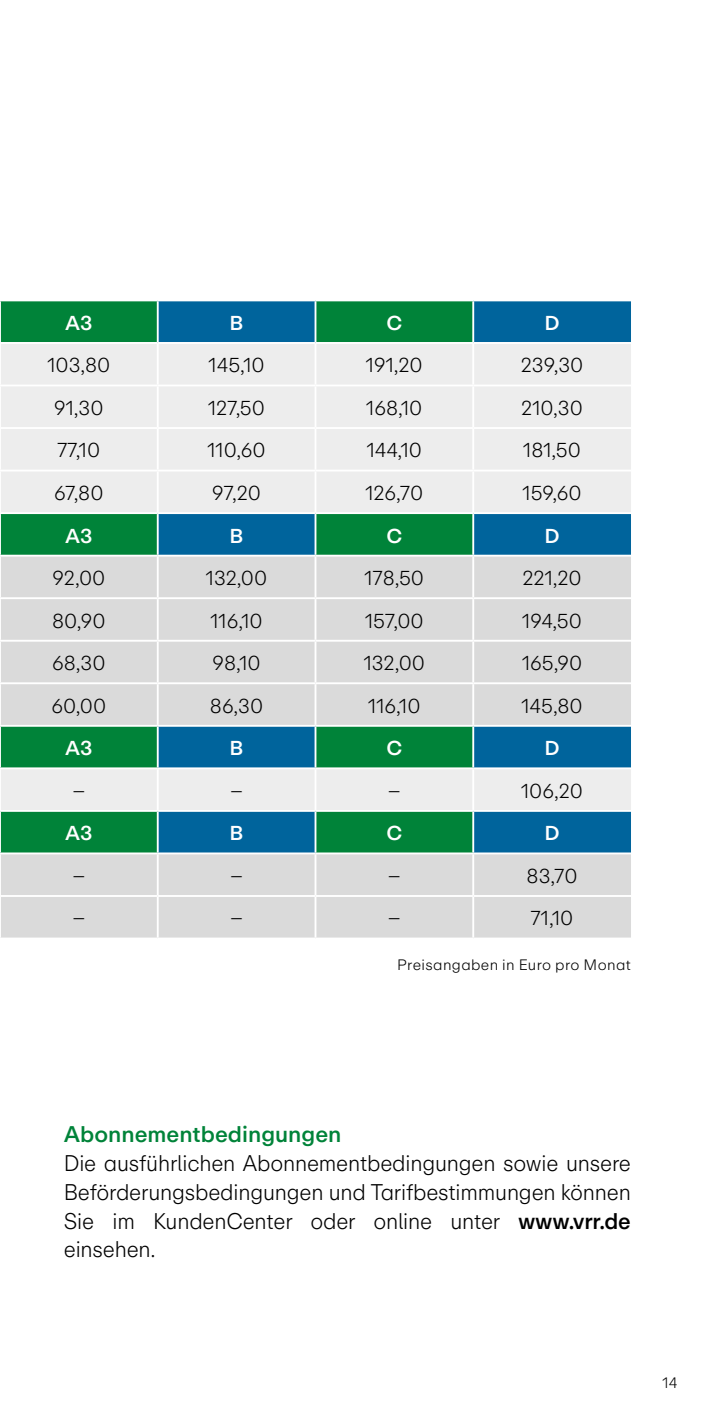
<style>
.page{position:relative;width:709px;height:1418px;background:#fff}
.page>*{position:absolute;margin:0;border:0;box-sizing:border-box;transform-origin:0 0}
.t1{font:300 22.5px/28.8px "ABC Repro";letter-spacing:-.01em;color:#000;text-align:justify;scale:.95 1}
.t2{font:500 22.5px "ABC Repro";color:#008339}
.t3{font:300 20px "ABC Repro";color:#000}
.t4{font:500 20px "ABC Repro";letter-spacing:-.01em;color:#fff}
.t5{font:300 15px "ABC Repro";letter-spacing:.025em;color:#000}
.s1{font-weight:500}
</style>
<div class="page">
<svg style="left:1px;top:301px;width:630px;height:41px;background:#02746b"></svg>
<svg style="left:1px;top:344px;width:630px;height:210px;background:#bed5d3"></svg>
<svg style="left:1px;top:556px;width:630px;height:381px;background:#adc6c4"></svg>
<hr style="left:157px;top:301px;width:2px;height:41px;background:#fff">
<hr style="left:314px;top:301px;width:2px;height:41px;background:#fff">
<hr style="left:472px;top:301px;width:2px;height:41px;background:#fff">
<hr style="left:157px;top:344px;width:2px;height:40px;background:#fff">
<hr style="left:314px;top:344px;width:2px;height:40px;background:#fff">
<hr style="left:472px;top:344px;width:2px;height:40px;background:#fff">
<hr style="left:0;top:384px;width:158px;height:2px;background:#fff">
<hr style="left:158px;top:384px;width:157px;height:2px;background:#fff">
<hr style="left:157px;top:386px;width:2px;height:41px;background:#fff">
<hr style="left:315px;top:384px;width:158px;height:2px;background:#fff">
<hr style="left:314px;top:386px;width:2px;height:41px;background:#fff">
<hr style="left:473px;top:384px;width:158px;height:2px;background:#fff">
<hr style="left:472px;top:386px;width:2px;height:41px;background:#fff">
<hr style="left:157px;top:429px;width:2px;height:40px;background:#fff">
<hr style="left:314px;top:429px;width:2px;height:40px;background:#fff">
<hr style="left:472px;top:429px;width:2px;height:40px;background:#fff">
<hr style="left:0;top:469px;width:158px;height:2px;background:#fff">
<hr style="left:158px;top:469px;width:157px;height:2px;background:#fff">
<hr style="left:157px;top:471px;width:2px;height:41px;background:#fff">
<hr style="left:315px;top:469px;width:158px;height:2px;background:#fff">
<hr style="left:314px;top:471px;width:2px;height:41px;background:#fff">
<hr style="left:473px;top:469px;width:158px;height:2px;background:#fff">
<hr style="left:472px;top:471px;width:2px;height:41px;background:#fff">
<hr style="left:157px;top:514px;width:2px;height:40px;background:#fff">
<hr style="left:314px;top:514px;width:2px;height:40px;background:#fff">
<hr style="left:472px;top:514px;width:2px;height:40px;background:#fff">
<hr style="left:157px;top:556px;width:2px;height:41px;background:#fff">
<hr style="left:314px;top:556px;width:2px;height:41px;background:#fff">
<hr style="left:472px;top:556px;width:2px;height:41px;background:#fff">
<hr style="left:0;top:597px;width:158px;height:2px;background:#fff">
<hr style="left:158px;top:597px;width:157px;height:2px;background:#fff">
<hr style="left:157px;top:599px;width:2px;height:40px;background:#fff">
<hr style="left:315px;top:597px;width:158px;height:2px;background:#fff">
<hr style="left:314px;top:599px;width:2px;height:40px;background:#fff">
<hr style="left:473px;top:597px;width:158px;height:2px;background:#fff">
<hr style="left:472px;top:599px;width:2px;height:40px;background:#fff">
<hr style="left:157px;top:641px;width:2px;height:41px;background:#fff">
<hr style="left:314px;top:641px;width:2px;height:41px;background:#fff">
<hr style="left:472px;top:641px;width:2px;height:41px;background:#fff">
<hr style="left:0;top:682px;width:158px;height:2px;background:#fff">
<hr style="left:158px;top:682px;width:157px;height:2px;background:#fff">
<hr style="left:157px;top:684px;width:2px;height:41px;background:#fff">
<hr style="left:315px;top:682px;width:158px;height:2px;background:#fff">
<hr style="left:314px;top:684px;width:2px;height:41px;background:#fff">
<hr style="left:473px;top:682px;width:158px;height:2px;background:#fff">
<hr style="left:472px;top:684px;width:2px;height:41px;background:#fff">
<hr style="left:157px;top:726px;width:2px;height:41px;background:#fff">
<hr style="left:314px;top:726px;width:2px;height:41px;background:#fff">
<hr style="left:472px;top:726px;width:2px;height:41px;background:#fff">
<hr style="left:0;top:767px;width:158px;height:2px;background:#fff">
<hr style="left:158px;top:767px;width:157px;height:2px;background:#fff">
<hr style="left:157px;top:769px;width:2px;height:41px;background:#fff">
<hr style="left:315px;top:767px;width:158px;height:2px;background:#fff">
<hr style="left:314px;top:769px;width:2px;height:41px;background:#fff">
<hr style="left:473px;top:767px;width:158px;height:2px;background:#fff">
<hr style="left:472px;top:769px;width:2px;height:41px;background:#fff">
<hr style="left:157px;top:811px;width:2px;height:41px;background:#fff">
<hr style="left:314px;top:811px;width:2px;height:41px;background:#fff">
<hr style="left:472px;top:811px;width:2px;height:41px;background:#fff">
<hr style="left:0;top:852px;width:158px;height:2px;background:#fff">
<hr style="left:158px;top:852px;width:157px;height:2px;background:#fff">
<hr style="left:157px;top:854px;width:2px;height:41px;background:#fff">
<hr style="left:315px;top:852px;width:158px;height:2px;background:#fff">
<hr style="left:314px;top:854px;width:2px;height:41px;background:#fff">
<hr style="left:473px;top:852px;width:158px;height:2px;background:#fff">
<hr style="left:472px;top:854px;width:2px;height:41px;background:#fff">
<hr style="left:0;top:895px;width:158px;height:1px;background:#fff">
<hr style="left:158px;top:895px;width:157px;height:1px;background:#fff">
<hr style="left:157px;top:896px;width:2px;height:41px;background:#fff">
<hr style="left:315px;top:895px;width:158px;height:1px;background:#fff">
<hr style="left:314px;top:896px;width:2px;height:41px;background:#fff">
<hr style="left:473px;top:895px;width:158px;height:1px;background:#fff">
<hr style="left:472px;top:896px;width:2px;height:41px;background:#fff">
<hr style="left:0;top:427px;width:158px;height:2px;background:#fff">
<hr style="left:158px;top:427px;width:157px;height:2px;background:#fff">
<hr style="left:315px;top:427px;width:158px;height:2px;background:#fff">
<hr style="left:473px;top:427px;width:158px;height:2px;background:#fff">
<hr style="left:0;top:639px;width:158px;height:2px;background:#fff">
<hr style="left:158px;top:639px;width:157px;height:2px;background:#fff">
<hr style="left:315px;top:639px;width:158px;height:2px;background:#fff">
<hr style="left:473px;top:639px;width:158px;height:2px;background:#fff">
<hr style="left:0;top:512px;width:158px;height:2px;background:#fff">
<hr style="left:158px;top:512px;width:157px;height:2px;background:#fff">
<hr style="left:315px;top:512px;width:158px;height:2px;background:#fff">
<hr style="left:473px;top:512px;width:158px;height:2px;background:#fff">
<hr style="left:0;top:725px;width:158px;height:1px;background:#fff">
<hr style="left:158px;top:725px;width:157px;height:1px;background:#fff">
<hr style="left:315px;top:725px;width:158px;height:1px;background:#fff">
<hr style="left:473px;top:725px;width:158px;height:1px;background:#fff">
<hr style="left:0;top:810px;width:158px;height:1px;background:#fff">
<hr style="left:158px;top:810px;width:157px;height:1px;background:#fff">
<hr style="left:315px;top:810px;width:158px;height:1px;background:#fff">
<hr style="left:473px;top:810px;width:158px;height:1px;background:#fff">
<p class="t4" style="left:65px;top:310px;width:29px">A3</p>
<p class="t4" style="left:230px;top:310px;width:15px">B</p>
<p class="t4" style="left:386px;top:310px;width:17px">C</p>
<p class="t4" style="left:544px;top:310px;width:17px">D</p>
<p class="t3" style="left:47px;top:353px;width:64px">103,80</p>
<p class="t3" style="left:209px;top:353px;width:58px">145,10</p>
<p class="t3" style="left:366px;top:353px;width:58px">191,20</p>
<p class="t3" style="left:521px;top:353px;width:64px">239,30</p>
<p class="t3" style="left:54px;top:396px;width:51px">91,30</p>
<p class="t3" style="left:208px;top:396px;width:58px">127,50</p>
<p class="t3" style="left:366px;top:396px;width:58px">168,10</p>
<p class="t3" style="left:521px;top:396px;width:63px">210,30</p>
<p class="t3" style="left:57px;top:438px;width:44px">77,10</p>
<p class="t3" style="left:207px;top:438px;width:60px">110,60</p>
<p class="t3" style="left:367px;top:438px;width:57px">144,10</p>
<p class="t3" style="left:523px;top:438px;width:59px">181,50</p>
<p class="t3" style="left:54px;top:481px;width:51px">67,80</p>
<p class="t3" style="left:212px;top:481px;width:50px">97,20</p>
<p class="t3" style="left:365px;top:481px;width:59px">126,70</p>
<p class="t3" style="left:522px;top:481px;width:61px">159,60</p>
<p class="t4" style="left:65px;top:522px;width:29px">A3</p>
<p class="t4" style="left:230px;top:522px;width:15px">B</p>
<p class="t4" style="left:386px;top:522px;width:17px">C</p>
<p class="t4" style="left:544px;top:522px;width:17px">D</p>
<p class="t3" style="left:52px;top:566px;width:54px">92,00</p>
<p class="t3" style="left:206px;top:566px;width:63px">132,00</p>
<p class="t3" style="left:364px;top:566px;width:61px">178,50</p>
<p class="t3" style="left:522px;top:566px;width:61px">221,20</p>
<p class="t3" style="left:52px;top:608px;width:55px">80,90</p>
<p class="t3" style="left:210px;top:608px;width:54px">116,10</p>
<p class="t3" style="left:365px;top:608px;width:60px">157,00</p>
<p class="t3" style="left:522px;top:608px;width:61px">194,50</p>
<p class="t3" style="left:52px;top:651px;width:55px">68,30</p>
<p class="t3" style="left:213px;top:651px;width:50px">98,10</p>
<p class="t3" style="left:364px;top:651px;width:63px">132,00</p>
<p class="t3" style="left:522px;top:651px;width:62px">165,90</p>
<p class="t3" style="left:52px;top:693px;width:56px">60,00</p>
<p class="t3" style="left:210px;top:693px;width:55px">86,30</p>
<p class="t3" style="left:368px;top:693px;width:54px">116,10</p>
<p class="t3" style="left:521px;top:693px;width:63px">145,80</p>
<p class="t4" style="left:65px;top:735px;width:29px">A3</p>
<p class="t4" style="left:230px;top:735px;width:15px">B</p>
<p class="t4" style="left:386px;top:735px;width:17px">C</p>
<p class="t4" style="left:544px;top:735px;width:17px">D</p>
<p class="t3" style="left:72px;top:778px;width:14px">–</p>
<p class="t3" style="left:230px;top:778px;width:14px">–</p>
<p class="t3" style="left:388px;top:778px;width:14px">–</p>
<p class="t3" style="left:521px;top:778px;width:63px">106,20</p>
<p class="t4" style="left:65px;top:820px;width:29px">A3</p>
<p class="t4" style="left:230px;top:820px;width:15px">B</p>
<p class="t4" style="left:386px;top:820px;width:17px">C</p>
<p class="t4" style="left:544px;top:820px;width:17px">D</p>
<p class="t3" style="left:72px;top:863px;width:14px">–</p>
<p class="t3" style="left:230px;top:863px;width:14px">–</p>
<p class="t3" style="left:388px;top:863px;width:14px">–</p>
<p class="t3" style="left:526px;top:863px;width:53px">83,70</p>
<p class="t3" style="left:72px;top:906px;width:14px">–</p>
<p class="t3" style="left:230px;top:906px;width:14px">–</p>
<p class="t3" style="left:388px;top:906px;width:14px">–</p>
<p class="t3" style="left:531px;top:906px;width:44px">71,10</p>
<p class="t5" style="left:397px;top:955px;width:235px">Preisangaben in Euro pro Monat</p>
<p class="t2" style="left:64px;top:1119px;width:279px">Abonnementbedingungen</p>
<p class="t1" style="left:64px;top:1148px;width:598px">Die ausfü hrlichen Abonnementbedingungen sowie unsere Beförderungsbedingungen und Tarifbestimmungen können Sie im KundenCenter oder online unter <span class="s1">www.vrr.de </span>ein sehen.</p>
<p class="t5" style="left:662px;top:1373px;width:16px">14</p>
</div>
